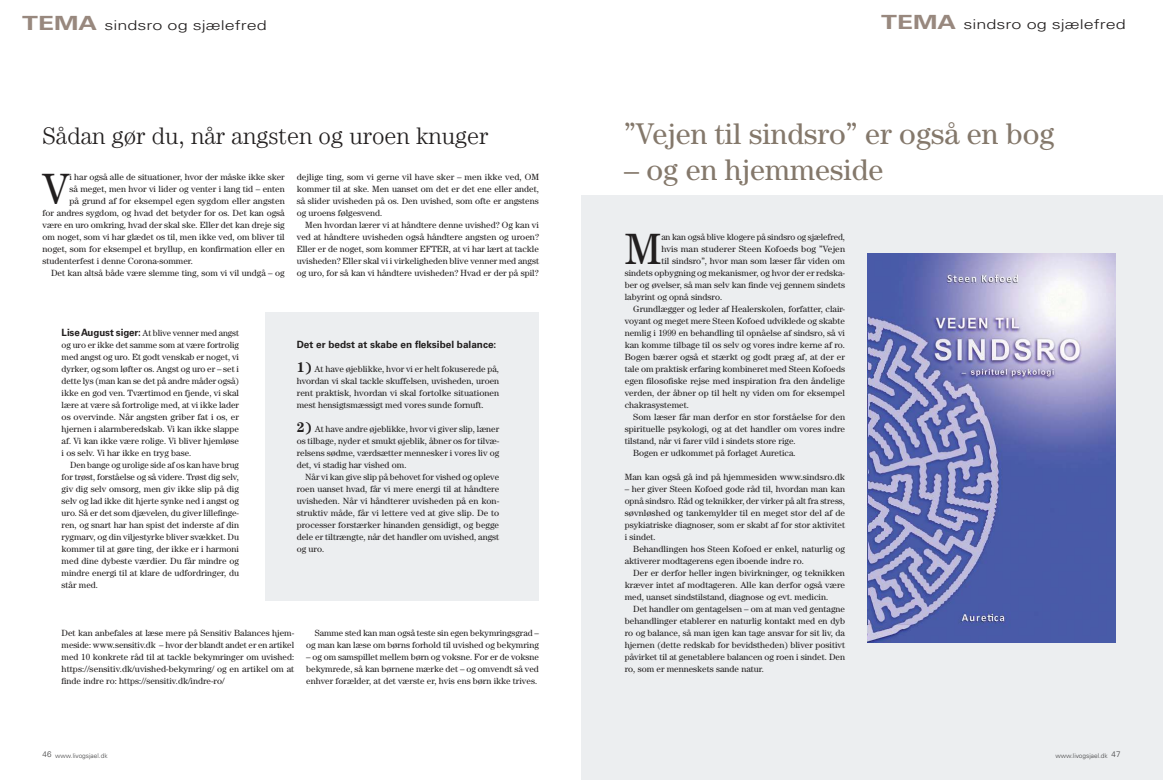
<style>
.page{position:relative;width:1163px;height:780px;background:#fff}
.page>*{position:absolute;margin:0;border:0;box-sizing:border-box;transform-origin:0 0}
.t1{font:43.9px "Century Std";color:#221f1f}
.t2{font:30px "Century Std";color:#84786b}
.t3{font:300 24px "Century";color:#221f1f}
.t4{font:300 13.5px "Univers LT Std";color:#221f1f;scale:1.33 1}
.t5{font:700 10px "Univers LT Std";color:#221f1f}
.t6{font:9px/12px "Century Std";color:#221f1f;text-align:justify}
.t7{font:300 6.5px "Univers LT Std";color:#404041}
.s1{font-weight:700;font-size:19.5px;color:#98887e}
.s2{font-family:"Univers LT Std";font-weight:700;font-size:10px}
.s3{font-weight:700;font-size:14px}
.s4{font-size:8px}
</style>
<div class="page">
<div style="left:581px;top:196px;width:581px;height:584px;background:#eceef0"></div>
<div style="left:265px;top:312px;width:274px;height:289px;background:#eceef0"></div>
<img style="left:867px;top:254px;width:248px;height:388px">
<h3 class="t4" style="left:22px;top:20px;width:185px"><span class="s1">TEMA</span> sindsro og sjælefred</h3>
<h3 class="t4" style="left:881px;top:19px;width:185px"><span class="s1">TEMA</span> sindsro og sjælefred</h3>
<h3 class="t3" style="left:42px;top:126px;width:447px">Sådan gør du, når angsten og uroen knuger</h3>
<h1 class="t1" style="left:43px;top:172px;width:28px">V</h1>
<p class="t6" style="left:69px;top:172px;width:217px">i har også alle de situationer, hvor der måske ikke sker</p>
<p class="t6" style="left:297px;top:172px;width:244px">dejlige ting, som vi gerne vil have sker – men ikke ved, OM kommer til at ske. Men uanset om det er det ene eller andet, så slider uvisheden på os. Den uvished, som ofte er angstens og uroens følgesvend.</p>
<p class="t6" style="left:297px;top:220px;width:244px;text-indent:9px">Men hvordan lærer vi at håndtere denne uvished? Og kan vi ved at håndtere uvisheden også håndtere angsten og uroen?<br>Eller er de noget, som kommer EFTER, at vi har lært at tackle uvisheden? Eller skal vi i virkeligheden blive venner med angst og uro, for så kan vi håndtere uvisheden? Hvad er der på spil?</p>
<p class="t6" style="left:69px;top:184px;width:217px">så meget, men hvor vi lider og venter i lang tid – enten</p>
<p class="t6" style="left:69px;top:196px;width:217px">på grund af for eksempel egen sygdom eller angsten</p>
<p class="t6" style="left:43px;top:208px;width:244px">for andres sygdom, og hvad det betyder for os. Det kan også</p>
<p class="t6" style="left:43px;top:220px;width:244px">være en uro omkring, hvad der skal ske. Eller det kan dreje sig</p>
<p class="t6" style="left:43px;top:232px;width:244px">om noget, som vi har glædet os til, men ikke ved, om bliver til</p>
<p class="t6" style="left:43px;top:244px;width:244px">noget, som for eksempel et bryllup, en konfirmation eller en</p>
<p class="t6" style="left:43px;top:256px;width:152px">studenterfest i denne Corona-sommer.</p>
<p class="t6" style="left:51px;top:268px;width:235px">Det kan altså både være slemme ting, som vi vil undgå – og</p>
<p class="t6" style="left:62px;top:328px;width:179px"><span class="s2">Lise August siger:</span> At blive venner med angst og uro er ikke det samme som at være fortrolig med angst og uro. Et godt venskab er noget, vi dyrker, og som løfter os. Angst og uro er – set i dette lys (man kan se det på andre måder også) ikke en god ven. Tværtimod en fjende, vi skal lære at være så fortrolige med, at vi ikke lader os overvinde. Når angsten griber fat i os, er hjernen i alarmberedskab. Vi kan ikke slappe af. Vi kan ikke være rolige. Vi bliver hjemløse i os selv. Vi har ikke en tryg base.</p>
<p class="t6" style="left:62px;top:460px;width:179px;text-indent:9px">Den bange og urolige side af os kan have brug for trøst, forståelse og så videre. Trøst dig selv, giv dig selv omsorg, men giv ikke slip på dig selv og lad ikke dit hjerte synke ned i angst og uro. Så er det som djævelen, du giver lillefinge&shy;ren, og snart har han spist det inderste af din rygmarv, og din viljestyrke bliver svækket. Du kommer til at gøre ting, der ikke er i harmoni med dine dybeste værdier. Du får mindre og mindre energi til at klare de udfordringer, du står med.</p>
<p class="t5" style="left:297px;top:340px;width:201px">Det er bedst at skabe en fleksibel balance:</p>
<p class="t6" style="left:297px;top:364px;width:204px"><span class="s3">1)</span> At have øjeblikke, hvor vi er helt fokuserede på, hvordan vi skal tackle skuffelsen, uvisheden, uroen rent praktisk, hvordan vi skal fortolke situationen mest hensigtsmæssigt med vores sunde fornuft.</p>
<p class="t6" style="left:297px;top:424px;width:204px"><span class="s3">2)</span> At have andre øjeblikke, hvor vi giver slip, læner os tilbage, nyder et smukt øjeblik, åbner os for tilvæ&shy;relsens sødme, værdsætter mennesker i vores liv og det, vi stadig har vished om.</p>
<p class="t6" style="left:297px;top:472px;width:204px;text-indent:9px">Når vi kan give slip på behovet for vished og opleve roen uanset hvad, får vi mere energi til at håndtere uvisheden. Når vi håndterer uvisheden på en kon&shy;struktiv måde, får vi lettere ved at give slip. De to processer forstærker hinanden gensidigt, og begge dele er tiltrængte, når det handler om uvished, angst og uro.</p>
<p class="t6" style="left:62px;top:628px;width:234px">Det kan anbefales at læse mere på Sensitiv Balances hjem&shy;meside: www.sensitiv.dk – hvor der blandt andet er en artikel med 10 konkrete råd til at tackle bekymringer om uvished: https://sensitiv.dk/uvished-bekymring/ og en artikel om at finde indre ro: https://sensitiv.dk/indre-ro/</p>
<p class="t6" style="left:306px;top:628px;width:234px;text-align:right">Samme sted kan man også teste sin egen bekymringsgrad – og man kan læse om børns forhold til uvished og bekymring</p>
<p class="t6" style="left:306px;top:652px;width:234px">– og om samspillet mellem børn og voksne. For er de voksne bekymrede, så kan børnene mærke det – og omvendt så ved enhver forælder, at det værste er, hvis ens børn ikke trives.</p>
<h2 class="t2" style="left:624px;top:122px;width:432px">”Vejen til sindsro” er også en bog</h2>
<h2 class="t2" style="left:624px;top:158px;width:261px">– og en hjemmeside</h2>
<h1 class="t1" style="left:624px;top:232px;width:38px">M</h1>
<p class="t6" style="left:661px;top:232px;width:185px">an kan også blive klogere på sindsro og sjælefred,</p>
<p class="t6" style="left:661px;top:244px;width:185px">hvis man studerer Steen Kofoeds bog ”Vejen</p>
<p class="t6" style="left:661px;top:256px;width:185px">til sindsro”, hvor man som læser får viden om</p>
<p class="t6" style="left:624px;top:268px;width:222px">sindets opbygning og mekanismer, og hvor der er redska-</p>
<p class="t6" style="left:624px;top:280px;width:222px">ber og øvelser, så man selv kan finde vej gennem sindets</p>
<p class="t6" style="left:624px;top:292px;width:99px">labyrint og opnå sindsro.</p>
<p class="t6" style="left:633px;top:304px;width:213px">Grundlægger og leder af Healerskolen, forfatter, clair-</p>
<p class="t6" style="left:624px;top:316px;width:222px">voyant og meget mere Steen Kofoed udviklede og skabte</p>
<p class="t6" style="left:624px;top:328px;width:222px">nemlig i 1999 en behandling til opnåelse af sindsro, så vi</p>
<p class="t6" style="left:624px;top:340px;width:222px">kan komme tilbage til os selv og vores indre kerne af ro.</p>
<p class="t6" style="left:624px;top:352px;width:222px">Bogen bærer også et stærkt og godt præg af, at der er</p>
<p class="t6" style="left:624px;top:364px;width:222px">tale om praktisk erfaring kombineret med Steen Kofoeds</p>
<p class="t6" style="left:624px;top:376px;width:222px">egen filosofiske rejse med inspiration fra den åndelige</p>
<p class="t6" style="left:624px;top:388px;width:222px">verden, der åbner op til helt ny viden om for eksempel</p>
<p class="t6" style="left:624px;top:400px;width:66px">chakrasystemet.</p>
<p class="t6" style="left:633px;top:412px;width:213px">Som læser får man derfor en stor forståelse for den</p>
<p class="t6" style="left:624px;top:424px;width:222px">spirituelle psykologi, og at det handler om vores indre</p>
<p class="t6" style="left:624px;top:436px;width:173px">tilstand, når vi farer vild i sindets store rige.</p>
<p class="t6" style="left:633px;top:448px;width:164px">Bogen er udkommet på forlaget Auretica.</p>
<p class="t6" style="left:624px;top:472px;width:222px">Man kan også gå ind på hjemmesiden www.sindsro.dk</p>
<p class="t6" style="left:624px;top:484px;width:222px">– her giver Steen Kofoed gode råd til, hvordan man kan opnå sindsro. Råd og teknikker, der virker på alt fra stress, søvnløshed og tankemylder til en meget stor del af de psykiatriske diagnoser, som er skabt af for stor aktivitet i sindet.</p>
<p class="t6" style="left:624px;top:544px;width:222px;text-indent:9px">Behandlingen hos Steen Kofoed er enkel, naturlig og aktiverer modtagerens egen iboende indre ro.</p>
<p class="t6" style="left:624px;top:568px;width:222px;text-indent:9px">Der er derfor heller ingen bivirkninger, og teknikken kræver intet af modtageren. Alle kan derfor også være med, uanset sindstilstand, diagnose og evt. medicin.</p>
<p class="t6" style="left:624px;top:604px;width:222px;text-indent:9px">Det handler om gentagelsen – om at man ved gentagne behandlinger etablerer en naturlig kontakt med en dyb ro og balance, så man igen kan tage ansvar for sit liv, da hjernen (dette redskab for bevidstheden) bliver positivt påvirket til at genetablere balancen og roen i sindet. Den ro, som er menneskets sande natur.</p>
<p class="t7" style="left:43px;top:752px;width:67px"><span class="s4">46</span> www.livogsjael.dk</p>
<p class="t7" style="left:1055px;top:752px;width:67px">www.livogsjael.dk <span class="s4">47</span></p>
</div>
